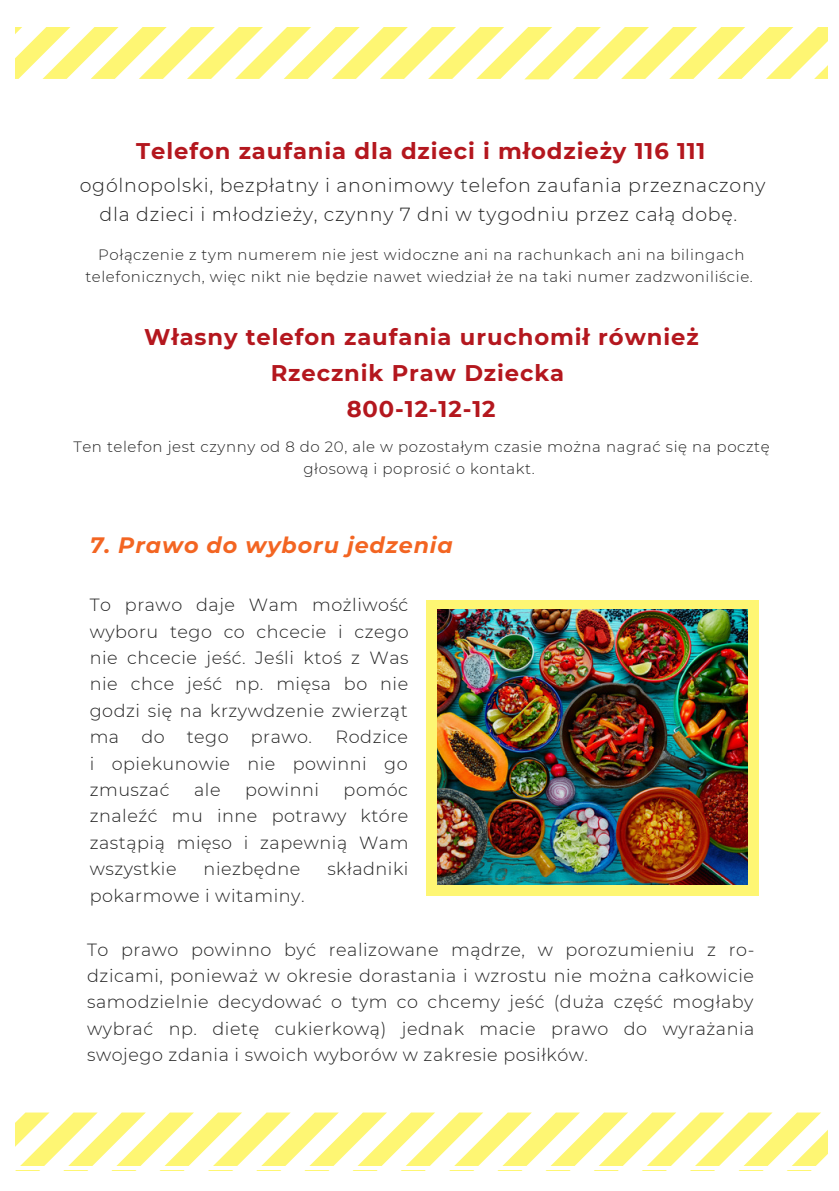
<style>
.page{position:relative;width:839px;height:1191px;background:#fff}
.page>*{position:absolute;margin:0;border:0;box-sizing:border-box;transform-origin:0 0}
.t1{font:700 22.6px/36.2px "Montserrat";letter-spacing:.04em;color:#b4171e;text-align:center}
.t2{font:italic 700 22.2px "Montserrat";letter-spacing:.04em;color:#f36522}
.t3{font:300 19px/29.2px "Montserrat";letter-spacing:.04em;color:#222;text-align:center}
.t4{font:300 17.6px/26.4px "Montserrat";letter-spacing:.03em;color:#222;text-align:justify}
.t5{font:300 15px/22.2px "Montserrat";letter-spacing:.04em;color:#222;text-align:center}
</style>
<div class="page">
<svg style="left:15px;top:27px;width:813px;height:52px"></svg>
<svg style="left:15px;top:1113px;width:813px;height:53px"></svg>
<div style="left:426px;top:600px;width:332px;height:295px;background:#fef673"></div>
<img style="left:437px;top:609px;width:310px;height:276px">
<p class="t1" style="left:136px;top:133px;width:570px">Telefon zaufania dla dzieci i młodzieży 116 111</p>
<p class="t3" style="left:80px;top:170px;width:687px">ogólnopolski, bezpłatny i anonimowy telefon zaufania przeznaczony dla dzieci i młodzieży, czynny 7 dni w tygodniu przez całą dobę.</p>
<p class="t5" style="left:85px;top:243px;width:669px">Połączenie z tym numerem nie jest widoczne ani na rachunkach ani na bilingach telefonicznych, więc nikt nie będzie nawet wiedział że na taki numer zadzwoniliście.</p>
<p class="t1" style="left:144px;top:319px;width:556px">Własny telefon zaufania uruchomił również<br>Rzecznik Praw Dziecka</p>
<p class="t1" style="left:347px;top:391px;width:150px">800-12-12-12</p>
<p class="t5" style="left:73px;top:436px;width:697px">Ten telefon jest czynny od 8 do 20, ale w pozostałym czasie można nagrać się na pocztę głosową i poprosić o kontakt.</p>
<p class="t2" style="left:90px;top:532px;width:364px">7. Prawo do wyboru jedzenia</p>
<p class="t4" style="left:90px;top:592px;width:320px">To prawo daje Wam możliwość wyboru tego co chcecie i czego nie chcecie jeść. Jeśli ktoś z Was nie chce jeść np. mięsa bo nie godzi się na krzywdzenie zwierząt ma</p>
<p class="t4" style="left:90px;top:724px;width:320px;text-indent:246px">Rodzice i opiekunowie nie powinni go zmuszać</p>
<p class="t4" style="left:141px;top:724px;width:25px">do</p>
<p class="t4" style="left:187px;top:724px;width:43px">tego</p>
<p class="t4" style="left:251px;top:724px;width:63px">prawo.</p>
<p class="t4" style="left:194px;top:776px;width:28px">ale</p>
<p class="t4" style="left:245px;top:776px;width:75px">powinni</p>
<p class="t4" style="left:90px;top:776px;width:320px;text-indent:254px">pomóc znaleźć mu inne potrawy które zastąpią mięso i zapewnią Wam wszystkie</p>
<p class="t4" style="left:204px;top:856px;width:98px">niezbędne</p>
<p class="t4" style="left:327px;top:856px;width:83px">składniki</p>
<p class="t4" style="left:90px;top:882px;width:216px">pokarmowe i witaminy.</p>
<p class="t4" style="left:87px;top:936px;width:668px">To prawo powinno być realizowane mądrze, w porozumieniu z ro&shy;dzicami, ponieważ w okresie dorastania i wzrostu nie można całkowicie samodzielnie decydować o tym co chcemy jeść (duża część mogłaby wybrać np. dietę cukierkową) jednak macie prawo do wyrażania swojego zdania i swoich wyborów w zakresie posiłków.</p>
</div>
